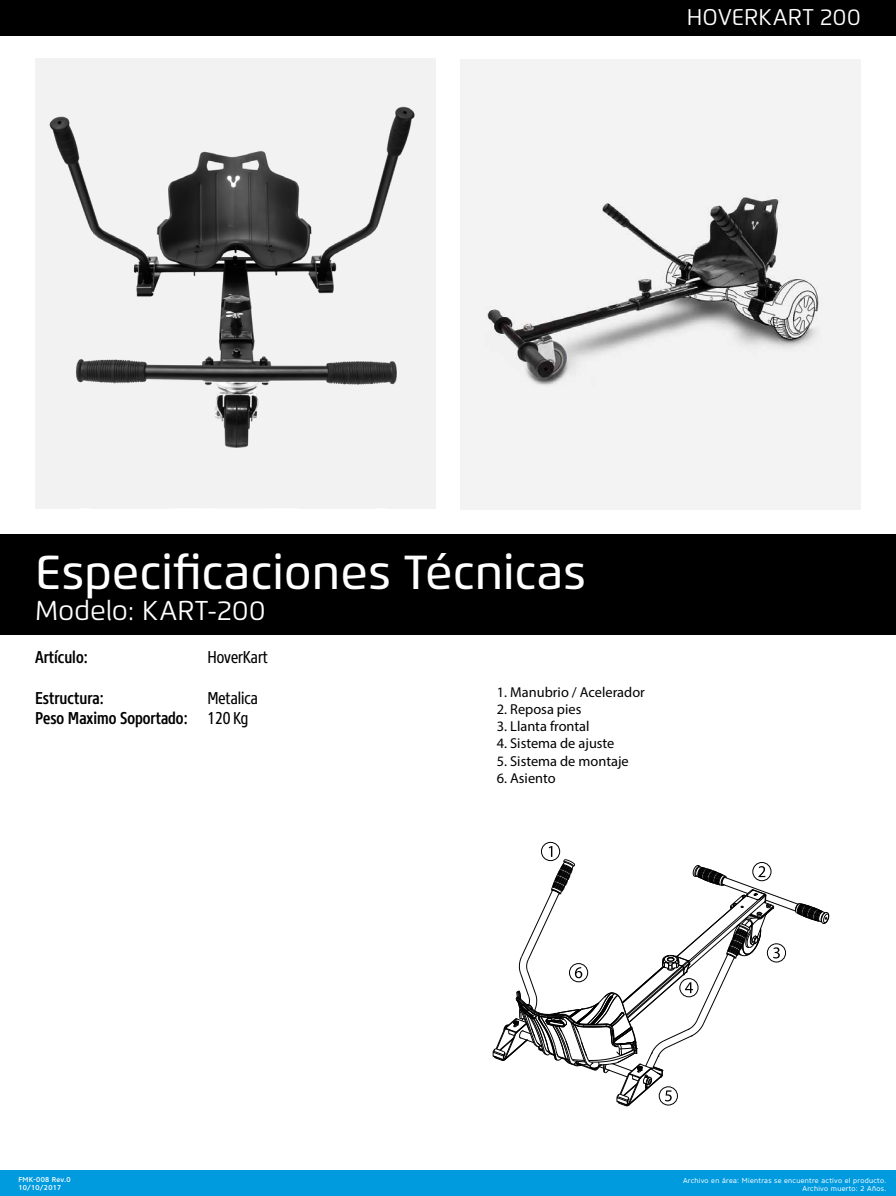
<style>
.page{position:relative;width:896px;height:1196px;background:#fff}
.page>*{position:absolute;margin:0;border:0;box-sizing:border-box;transform-origin:0 0}
.t1{font:500 47.69px "Flexo";color:#fff}
.t2{font:27.21px "Flexo";color:#fff}
.t3{font:22.75px "Flexo";color:#fff}
.t4{font:500 17.06px "Core Sans N57 Cn";color:#000}
.t5{font:17.06px "Core Sans N47 Cn";color:#000}
.t6{font:14.35px "Myriad Pro";color:#000}
.t7{font:7px/7.9px "Core Sans N45";letter-spacing:.04em;color:#fff;text-align:right}
.t8{font:500 7px/7.9px "Core Sans N55";letter-spacing:.04em;color:#fff}
.s1{font-family:"Core Sans N47 Cn";font-weight:400}
</style>
<div class="page">
<div style="left:0;top:1170px;width:896px;height:25px;background:#009ade"></div>
<div style="left:0;top:534px;width:896px;height:100px;background:#000"></div>
<div style="left:0;top:0;width:896px;height:35px;background:#000"></div>
<img style="left:35px;top:59px;width:401px;height:449px">
<img style="left:460px;top:59px;width:401px;height:450px">
<svg style="left:492px;top:846px;width:337px;height:260px"></svg>
<div style="left:541px;top:841px;width:19px;height:19px;border:1px solid #000;border-radius:50%"></div>
<div style="left:752px;top:862px;width:19px;height:19px;border:1px solid #000;border-radius:50%"></div>
<div style="left:767px;top:943px;width:19px;height:19px;border:1px solid #000;border-radius:50%"></div>
<div style="left:679px;top:978px;width:19px;height:19px;border:1px solid #000;border-radius:50%"></div>
<div style="left:569px;top:963px;width:19px;height:19px;border:1px solid #000;border-radius:50%"></div>
<div style="left:659px;top:1086px;width:19px;height:19px;border:1px solid #000;border-radius:50%"></div>
<h3 class="t3" style="left:687px;top:3px;width:176px">HOVERKART 200</h3>
<h1 class="t1" style="left:35px;top:543px;width:553px">Especificaciones Técnicas</h1>
<h2 class="t2" style="left:35px;top:594px;width:232px">Modelo: KART-200</h2>
<p class="t4" style="left:35px;top:646px;width:54px">Artículo:</p>
<p class="t5" style="left:207px;top:646px;width:62px">HoverKart</p>
<p class="t4" style="left:35px;top:686px;width:70px">Estructura:</p>
<p class="t5" style="left:207px;top:687px;width:52px">Metalica</p>
<p class="t4" style="left:35px;top:707px;width:215px">Peso Maximo Soportado: <span class="s1">120 Kg</span></p>
<p class="t6" style="left:497px;top:682px;width:150px">1. Manubrio / Acelerador</p>
<p class="t6" style="left:497px;top:700px;width:86px">2. Reposa pies</p>
<p class="t6" style="left:497px;top:717px;width:94px">3. Llanta frontal</p>
<p class="t6" style="left:497px;top:734px;width:119px">4. Sistema de ajuste</p>
<p class="t6" style="left:497px;top:751px;width:133px">5. Sistema de montaje</p>
<p class="t6" style="left:497px;top:769px;width:60px">6. Asiento</p>
<p class="t8" style="left:18px;top:1175px;width:54px">FMK-008 Rev.0<br>10/10/2017</p>
<p class="t7" style="left:683px;top:1176px;width:205px">Archivo en área: Mientras se encuentre activo el producto.<br>Archivo muerto: 2 Años.</p>
</div>
